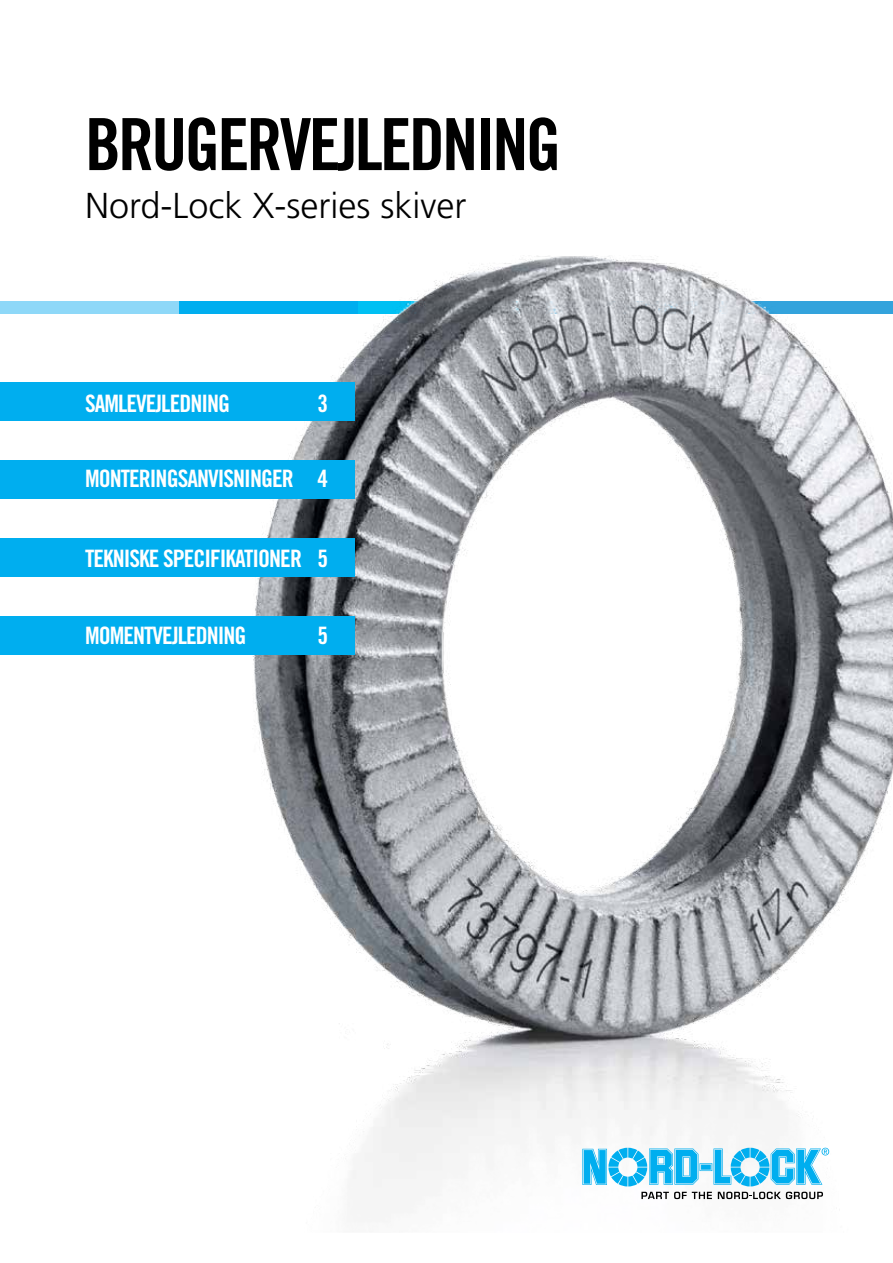
<style>
.page{position:relative;width:893px;height:1263px;background:#fff}
.page>*{position:absolute;margin:0;border:0;box-sizing:border-box;transform-origin:0 0}
.t1{font:72px "Trade Gothic LT Std Bd Cn 20";letter-spacing:-.04em;color:#000}
.t2{font:300 36px "Frutiger";color:#000}
.t3{font:24px "Trade Gothic LT Std Bd Cn 20";letter-spacing:-.04em;color:#fff}
</style>
<div class="page">
<div style="left:0;top:302px;width:179px;height:12px;background:#8ed8f8"></div>
<div style="left:179px;top:302px;width:178px;height:12px;background:#00aeef"></div>
<img style="left:237px;top:256px;width:656px;height:944px">
<svg style="left:582px;top:1148px;width:247px;height:51px"></svg>
<div style="left:0;top:383px;width:355px;height:38px;background:#00aeef"></div>
<div style="left:0;top:461px;width:355px;height:38px;background:#00aeef"></div>
<div style="left:0;top:539px;width:355px;height:38px;background:#00aeef"></div>
<div style="left:0;top:617px;width:355px;height:38px;background:#00aeef"></div>
<h1 class="t1" style="left:85px;top:101px;width:478px">BRUGERVEJLEDNING</h1>
<h2 class="t2" style="left:85px;top:186px;width:383px">Nord-Lock X-series skiver</h2>
<p class="t3" style="left:85px;top:389px;width:147px">SAMLEVEJLEDNING</p>
<p class="t3" style="left:317px;top:389px;width:12px">3</p>
<p class="t3" style="left:85px;top:464px;width:244px">MONTERINGSANVISNINGER 4</p>
<p class="t3" style="left:85px;top:544px;width:244px">TEKNISKE SPECIFIKATIONER 5</p>
<p class="t3" style="left:85px;top:620px;width:163px">MOMENTVEJLEDNING</p>
<p class="t3" style="left:317px;top:620px;width:12px">5</p>
</div>
